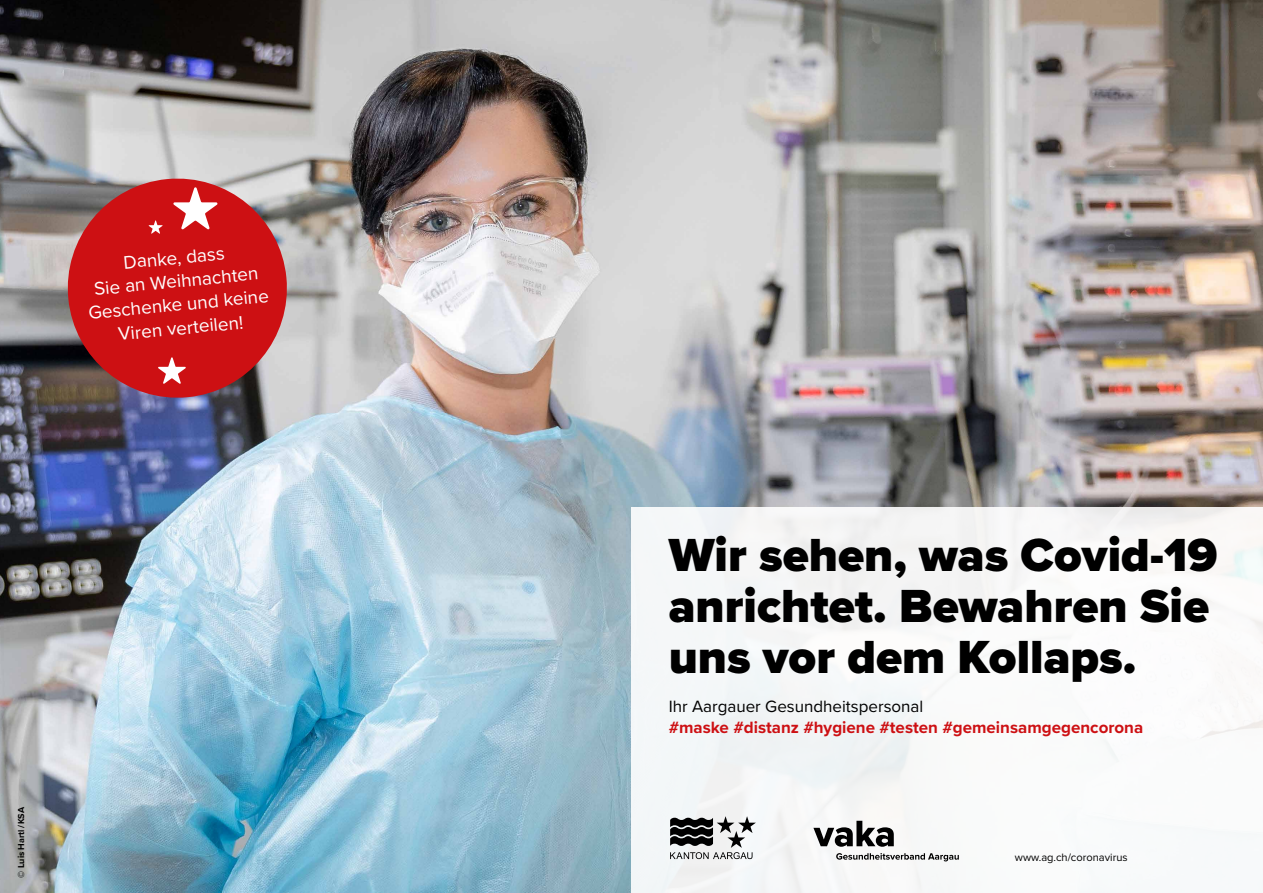
<style>
.page{position:relative;width:1263px;height:893px;background:#fff}
.page>*{position:absolute;margin:0;border:0;box-sizing:border-box;transform-origin:0 0}
.t1{font:900 48.15px/51px "Proxima Nova";color:#000}
.t2{font:19.05px/23.5px "Proxima Nova";color:#fff;text-align:center}
.t3{font:700 16.95px "Proxima Nova";color:#cd1013}
.t4{font:16.95px "Proxima Nova";color:#000}
.t5{font:11.1px "Proxima Nova";color:#000}
.t6{font:700 9px "Proxima Nova";color:#000}
</style>
<div class="page">
<img style="left:0;top:0;width:1263px;height:893px">
<svg style="left:63px;top:173px;width:229px;height:230px;background:#bb3639"></svg>
<svg style="left:158px;top:357px;width:28px;height:27px"></svg>
<svg style="left:149px;top:220px;width:14px;height:14px"></svg>
<svg style="left:173px;top:187px;width:45px;height:42px"></svg>
<div style="left:631px;top:507px;width:632px;height:386px;background:#f8f8f9"></div>
<svg style="left:670px;top:816px;width:86px;height:43px"></svg>
<svg style="left:813px;top:821px;width:81px;height:26px"></svg>
<svg style="left:836px;top:853px;width:123px;height:8px"></svg>
<p class="t2" style="left:83px;top:253px;width:183px;rotate:-5deg">Danke, dass<br>Sie an Weihnachten<br>Geschenke und keine<br>Viren verteilen!</p>
<p class="t6" style="left:14px;top:877px;width:72px;rotate:-90deg">© Luis Hartl / KSA</p>
<h1 class="t1" style="left:669px;top:529px;width:550px">Wir sehen, was Covid-19 anrichtet. Bewahren Sie uns vor dem Kollaps.</h1>
<p class="t4" style="left:669px;top:694px;width:256px">Ihr Aargauer Gesundheitspersonal</p>
<p class="t3" style="left:669px;top:715px;width:476px">#maske #distanz #hygiene #testen #gemeinsamgegencorona</p>
<p class="t5" style="left:1015px;top:849px;width:114px">www.ag.ch/coronavirus</p>
</div>
